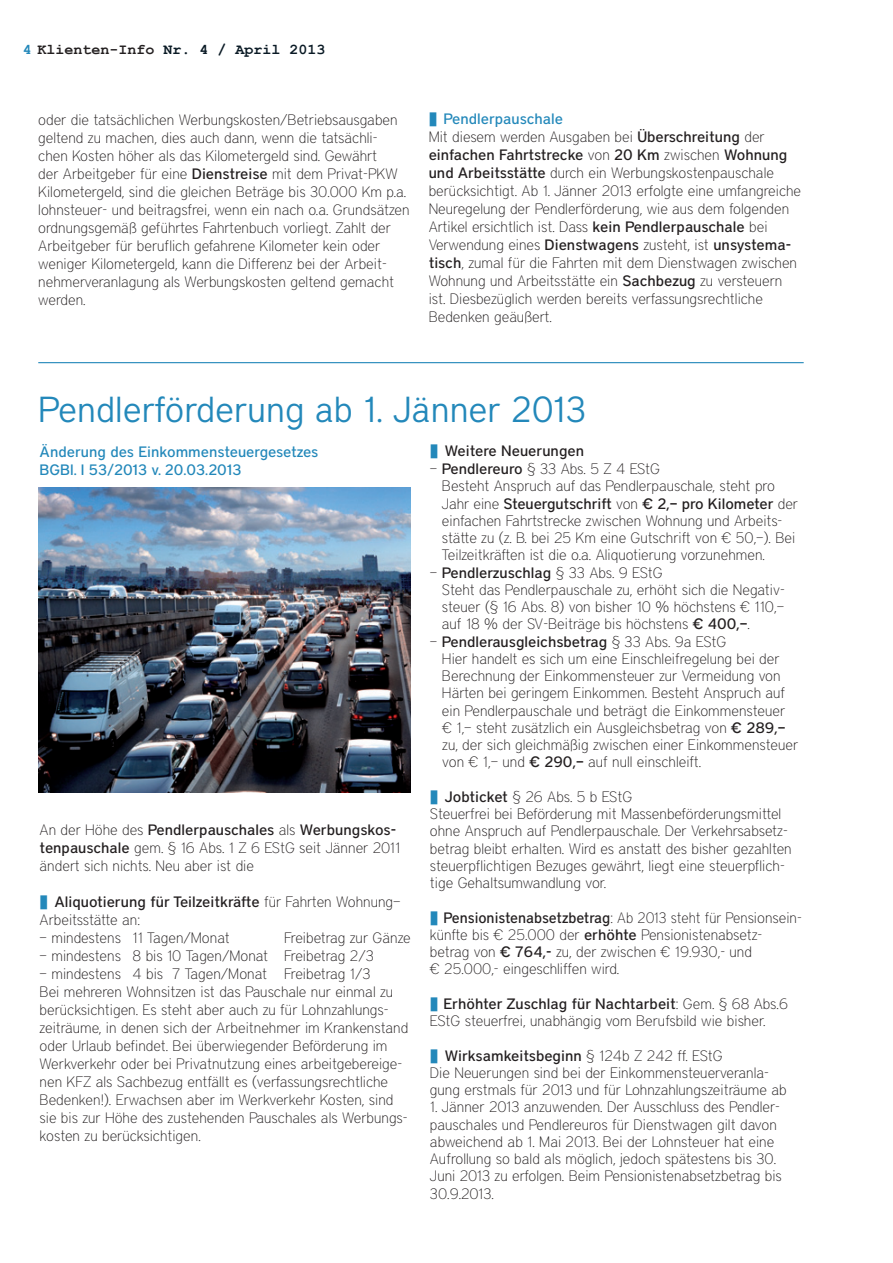
<style>
.page{position:relative;width:893px;height:1263px;background:#fff}
.page>*{position:absolute;margin:0;border:0;box-sizing:border-box;transform-origin:0 0}
.t1{font:300 36px "District";color:#2388ba}
.t2{font:100 15px/18px "District";color:#231f20}
.t3{font:100 15px/17.2px "District";color:#231f20;scale:.96 1}
.t4{font:500 15px/18px "District";color:#2388ba}
.t5{font:700 15px "Courier New";color:#0a1a25}
.t6{font:500 15px "District";color:#231f20}
.s1{color:#2388ba}
.s2{color:#231f20}
.s3{font-weight:500}
.s4{font-weight:500;color:#2388ba}
</style>
<div class="page">
<hr style="left:38px;top:362px;width:766px;height:1px;background:#2388ba">
<img style="left:38px;top:487px;width:373px;height:305px">
<p class="t5" style="left:23px;top:42px;width:304px"><span class="s1">4</span> <span class="s2">Klienten-Info</span> Nr. 4 / April 2013</p>
<p class="t2" style="left:38px;top:112px;width:373px">oder die tatsächlichen Werbungskosten/Betriebsausgaben geltend zu machen, dies auch dann, wenn die tatsächli&shy;chen Kosten höher als das Kilometergeld sind. Gewährt<br>der Arbeitgeber für eine <span class="s3">Dienstreise</span> mit dem Privat-PKW Kilometergeld, sind die gleichen Beträge bis 30.000 Km p.a. lohnsteuer- und beitragsfrei, wenn ein nach o.a. Grundsätzen ordnungsgemäß geführtes Fahrtenbuch vorliegt. Zahlt der Arbeitgeber für beruflich gefahrene Kilometer kein oder weniger Kilometergeld, kann die Differenz bei der Arbeit&shy;nehmerveranlagung als Werbungskosten geltend gemacht werden.</p>
<p class="t2" style="left:429px;top:111px;width:374px;text-indent:15px"><span class="s4">Pendlerpauschale<br></span>Mit diesem werden Ausgaben bei <span class="s3">Überschreitung</span> der <span class="s3">einfachen Fahrtstrecke</span> von <span class="s3">20 Km</span> zwischen <span class="s3">Wohnung und Arbeitsstätte</span> durch ein Werbungskostenpauschale berücksichtigt. Ab 1. Jänner 2013 erfolgte eine umfangreiche Neuregelung der Pendlerförderung, wie aus dem folgenden Artikel ersichtlich ist. Dass <span class="s3">kein Pendlerpauschale</span> bei Verwendung eines <span class="s3">Dienstwagens</span> zusteht, ist <span class="s3">unsystema&shy;tisch</span>, zumal für die Fahrten mit dem Dienstwagen zwischen Wohnung und Arbeitsstätte ein <span class="s3">Sachbezug</span> zu versteuern ist. Diesbezüglich werden bereits verfassungsrechtliche Bedenken geäußert.</p>
<h1 class="t1" style="left:38px;top:396px;width:550px">Pendlerförderung ab 1. Jänner 2013</h1>
<p class="t4" style="left:40px;top:444px;width:280px">Änderung des Einkommensteuergesetzes<br>BGBl. I 53/2013 v. 20.03.2013</p>
<p class="t6" style="left:445px;top:445px;width:141px">Weitere Neuerungen</p>
<p class="t2" style="left:442px;top:461px;width:357px;line-height:17.2px;text-indent:-12px">– <span class="s3">Pendlereuro</span> § 33 Abs. 5 Z 4 EStG<br>Besteht Anspruch auf das Pendlerpauschale, steht pro Jahr eine <span class="s3">Steuergutschrift</span> von <span class="s3">€ 2,– pro Kilometer</span> der ein fachen Fahrtstrecke zwischen Wohnung und Arbeits&shy;stätte zu (z. B. bei 25 Km eine Gutschrift von € 50,–). Bei Teilzeitkräften ist die o.a. Aliquotierung vorzunehmen.</p>
<p class="t2" style="left:442px;top:565px;width:344px;line-height:17.2px;text-indent:-12px">– <span class="s3">Pendlerzuschlag</span> § 33 Abs. 9 EStG<br>Steht das Pendlerpauschale zu, erhöht sich die Negativ&shy;steuer (§ 16 Abs. 8) von bisher 10 % höchstens € 110,– auf 18 % der SV-Beiträge bis höchstens <span class="s3">€ 400,–</span>.</p>
<p class="t2" style="left:442px;top:634px;width:358px;line-height:17.2px;text-indent:-12px">– <span class="s3">Pendlerausgleichsbetrag</span> § 33 Abs. 9a EStG<br>Hier handelt es sich um eine Einschleifregelung bei der Berechnung der Einkommensteuer zur Vermeidung von Härten bei geringem Einkommen. Besteht Anspruch auf ein Pendlerpauschale und beträgt die Einkommensteuer € 1,– steht zusätzlich ein Ausgleichsbetrag von <span class="s3">€ 289,– </span>zu, der sich gleichmäßig zwischen einer Einkommensteuer von € 1,– und <span class="s3">€ 290,–</span> auf null einschleift.</p>
<p class="t2" style="left:430px;top:789px;width:363px;line-height:17.2px;text-indent:15px"><span class="s3">Jobticket</span> § 26 Abs. 5 b EStG<br>Steuerfrei bei Beförderung mit Massenbeförderungsmittel ohne Anspruch auf Pendlerpauschale. Der Verkehrsabsetz&shy;betrag bleibt erhalten. Wird es anstatt des bisher gezahlten steuerpflichtigen Bezuges gewährt, liegt eine steuerpflich&shy;tige Gehaltsumwandlung vor.</p>
<p class="t3" style="left:430px;top:910px;width:389px;text-indent:14px"><span class="s3">Pensionistenabsetzbetrag</span>: Ab 2013 steht für Pensionsein&shy;künfte bis € 25.000 der <span class="s3">erhöhte</span> Pensionistenabsetz&shy;betrag von <span class="s3">€ 764,-</span> zu, der zwischen € 19.930,- und<br>€ 25.000,- eingeschliffen wird.</p>
<p class="t2" style="left:430px;top:996px;width:359px;line-height:17.2px;text-indent:14px"><span class="s3">Erhöhter Zuschlag für Nachtarbeit</span>: Gem. § 68 Abs.6<br>EStG steuerfrei, unabhängig vom Berufsbild wie bisher.</p>
<p class="t2" style="left:430px;top:1048px;width:358px;line-height:17.2px;text-indent:15px"><span class="s3">Wirksamkeitsbeginn</span> § 124b Z 242 ff. EStG<br>Die Neuerungen sind bei der Einkommensteuerveranla&shy;gung erstmals für 2013 und für Lohnzahlungszeiträume ab</p>
<p class="t2" style="left:430px;top:1100px;width:353px;line-height:17.4px">1. Jänner 2013 anzuwenden. Der Ausschluss des Pendler&shy;pauschales und Pendlereuros für Dienstwagen gilt davon abweichend ab 1. Mai 2013. Bei der Lohnsteuer hat eine Aufrollung so bald als möglich, jedoch spätestens bis 30.<br>Juni 2013 zu erfolgen. Beim Pensionistenabsetzbetrag bis 30.9.2013.</p>
<p class="t2" style="left:40px;top:822px;width:362px">An der Höhe des <span class="s3">Pendlerpauschales</span> als <span class="s3">Werbungskos&shy;tenpauschale</span> gem. § 16 Abs. 1 Z 6 EStG seit Jänner 2011 ändert sich nichts. Neu aber ist die</p>
<p class="t2" style="left:40px;top:894px;width:363px;text-indent:15px"><span class="s3">Aliquotierung für Teilzeitkräfte</span> für Fahrten Wohnung–<br>Arbeitsstätte an:</p>
<p class="t2" style="left:40px;top:930px;width:192px">– mindestens 11 Tagen/Monat</p>
<p class="t2" style="left:284px;top:930px;width:128px">Freibetrag zur Gänze</p>
<p class="t2" style="left:40px;top:948px;width:336px">– mindestens 8 bis 10 Tagen/Monat Freibetrag 2/3</p>
<p class="t2" style="left:40px;top:966px;width:370px">– mindestens 4 bis 7 Tagen/Monat Freibetrag 1/3<br>Bei mehreren Wohnsitzen ist das Pauschale nur einmal zu berücksichtigen. Es steht aber auch zu für Lohnzahlungs&shy;zeiträume, in denen sich der Arbeitnehmer im Krankenstand oder Urlaub befindet. Bei überwiegender Beförderung im Werkverkehr oder bei Privatnutzung eines arbeitgebereige&shy;nen KFZ als Sachbezug entfällt es (verfassungsrechtliche Bedenken!). Erwachsen aber im Werkverkehr Kosten, sind sie bis zur Höhe des zustehenden Pauschales als Werbungs&shy;kosten zu berücksichtigen.</p>
</div>
